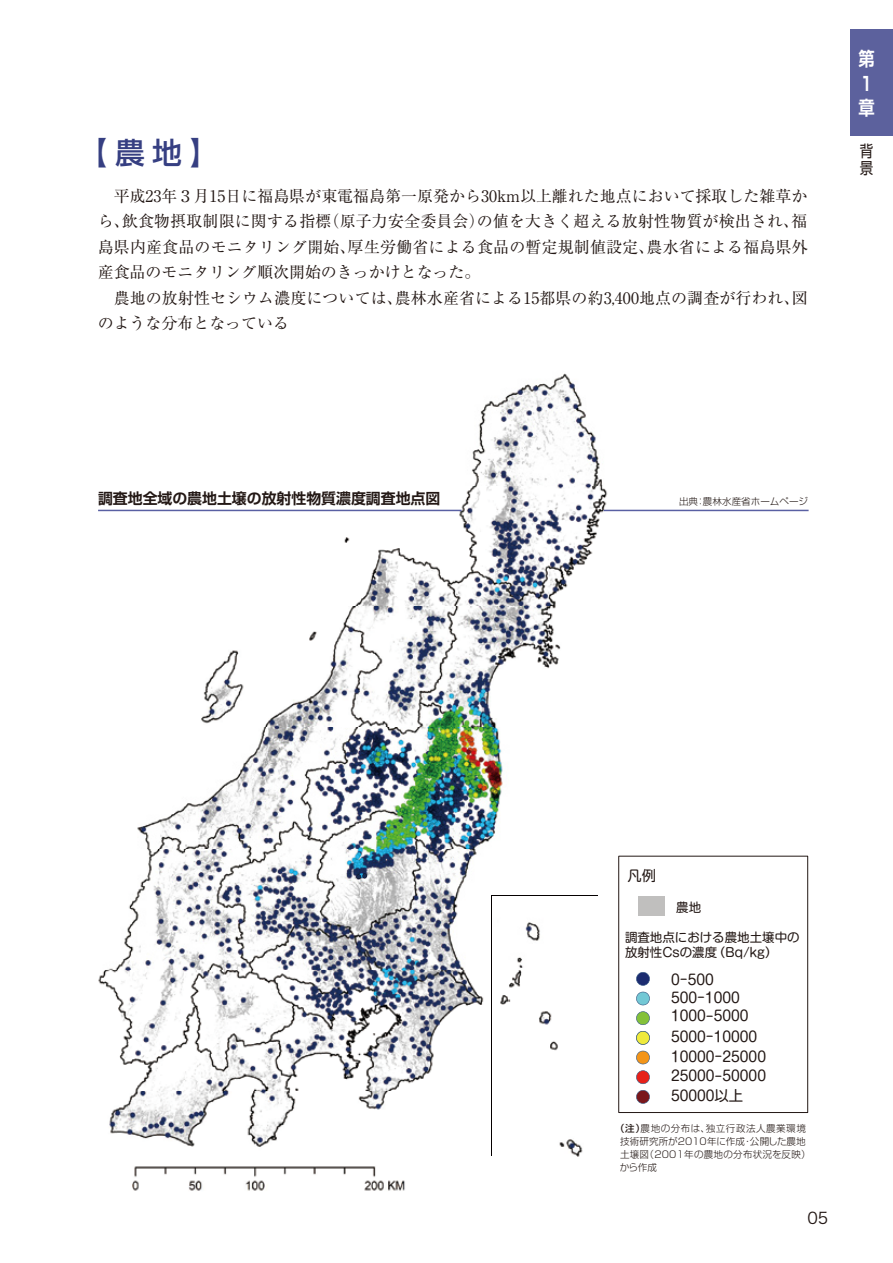
<style>
.page{position:relative;width:893px;height:1263px;background:#fff}
.page>*{position:absolute;margin:0;border:0;box-sizing:border-box;transform-origin:0 0}
.t1{font:500 29.7px "Shin Go Pr 6 N";color:#363f82}
.t2{font:700 19.2px/24.9px "Shin Go Pr 6 N De";color:#fff;scale:.85 1}
.t3{font:15.9px/25.5px "Ryumin Pr 6 N";letter-spacing:.005em;color:#231815}
.t4{font:15.9px "Hira Kaku Pro N W3";color:#231815}
.t5{font:15.9px/16.8px "Shin Go Pr 6 N";color:#231815;scale:.85 1}
.t6{font:700 14.85px "Shin Go Pr 6 N De";color:#231815}
.t7{font:14.25px/18.3px "Shin M Go Pro";color:#231815}
.t8{font:12.45px/15px "Shin M Go Pro";color:#231815}
.t9{font:300 9.6px/12.8px "Shin Go Pr 6 N";letter-spacing:.015em;color:#231815}
.s1{font-size:12.9px}
.s2{font-weight:500}
</style>
<div class="page">
<div style="left:850px;top:29px;width:43px;height:107px;background:#5c619d"></div>
<img style="left:472px;top:373px;width:158px;height:483px">
<svg style="left:98px;top:486px;width:531px;height:121px"></svg>
<svg style="left:201px;top:607px;width:428px;height:121px"></svg>
<img style="left:137px;top:728px;width:492px;height:121px">
<svg style="left:107px;top:849px;width:522px;height:121px"></svg>
<hr style="left:491px;top:895px;width:1px;height:75px;background:#040000">
<hr style="left:491px;top:895px;width:107px;height:1px;background:#040000">
<svg style="left:356px;top:873px;width:12px;height:7px"></svg>
<svg style="left:98px;top:970px;width:460px;height:121px"></svg>
<hr style="left:491px;top:970px;width:1px;height:121px;background:#040000">
<hr style="left:491px;top:1091px;width:1px;height:64px;background:#040000">
<hr style="left:98px;top:510px;width:364px;height:1px;background:#5960a3">
<hr style="left:604px;top:510px;width:205px;height:1px;background:#5960a3">
<svg style="left:618px;top:856px;width:190px;height:257px"></svg>
<svg style="left:636px;top:970px;width:14px;height:136px"></svg>
<p class="t1" style="left:78px;top:128px;width:143px">【農地】</p>
<p class="t3" style="left:98px;top:182px;width:711px">　平成23年３月15日に福島県が東電福島第一原発から30km以上離れた地点において採取した雑草から、飲食物摂取制限に関する指標（原子力安全委員会）の値を大きく超える放射性物質が検出され、福島県内産食品のモニタリング開始、厚生労働省による食品の暫定規制値設定、農水省による福島県外産食品のモニタリング順次開始のきっかけとなった。<br>　農地の放射性セシウム濃度については、農林水産省による15都県の約3,400地点の調査が行われ、図のような分布となっている</p>
<p class="t2" style="left:858px;top:45px;width:20px">第<br>１章</p>
<p class="t5" style="left:860px;top:141px;width:17px">背景</p>
<p class="t6" style="left:98px;top:486px;width:344px">調査地全域の農地土壌の放射性物質濃度調査地点図</p>
<p class="t9" style="left:679px;top:494px;width:131px">出典：農林水産省ホームページ</p>
<p class="t7" style="left:627px;top:865px;width:30px">凡例</p>
<p class="t8" style="left:676px;top:898px;width:26px">農地</p>
<p class="t8" style="left:625px;top:928px;width:176px">調査地点における農地土壌中の放射性Csの濃度（Ｂｑ/kg）</p>
<p class="t7" style="left:671px;top:968px;width:79px">0<span class="s1">-</span>500<br>500<span class="s1">-</span>1000<br>1000<span class="s1">-</span>5000</p>
<p class="t7" style="left:671px;top:1026px;width:88px">5000<span class="s1">-</span>10000</p>
<p class="t7" style="left:671px;top:1045px;width:97px;line-height:19.6px;text-align:justify">10000<span class="s1">-</span>25000<br>25000<span class="s1">-</span>50000<br>50000以上</p>
<p class="t9" style="left:620px;top:1121px;width:192px;text-indent:-5px"><span class="s2">（注）</span>農地の分布は、独立行政法人農業環境技術研究所が20１0年に作成・公開した農地土壌図（2001年の農地の分布状況を反映）から作成</p>
<p class="t4" style="left:807px;top:1204px;width:22px">05</p>
</div>
